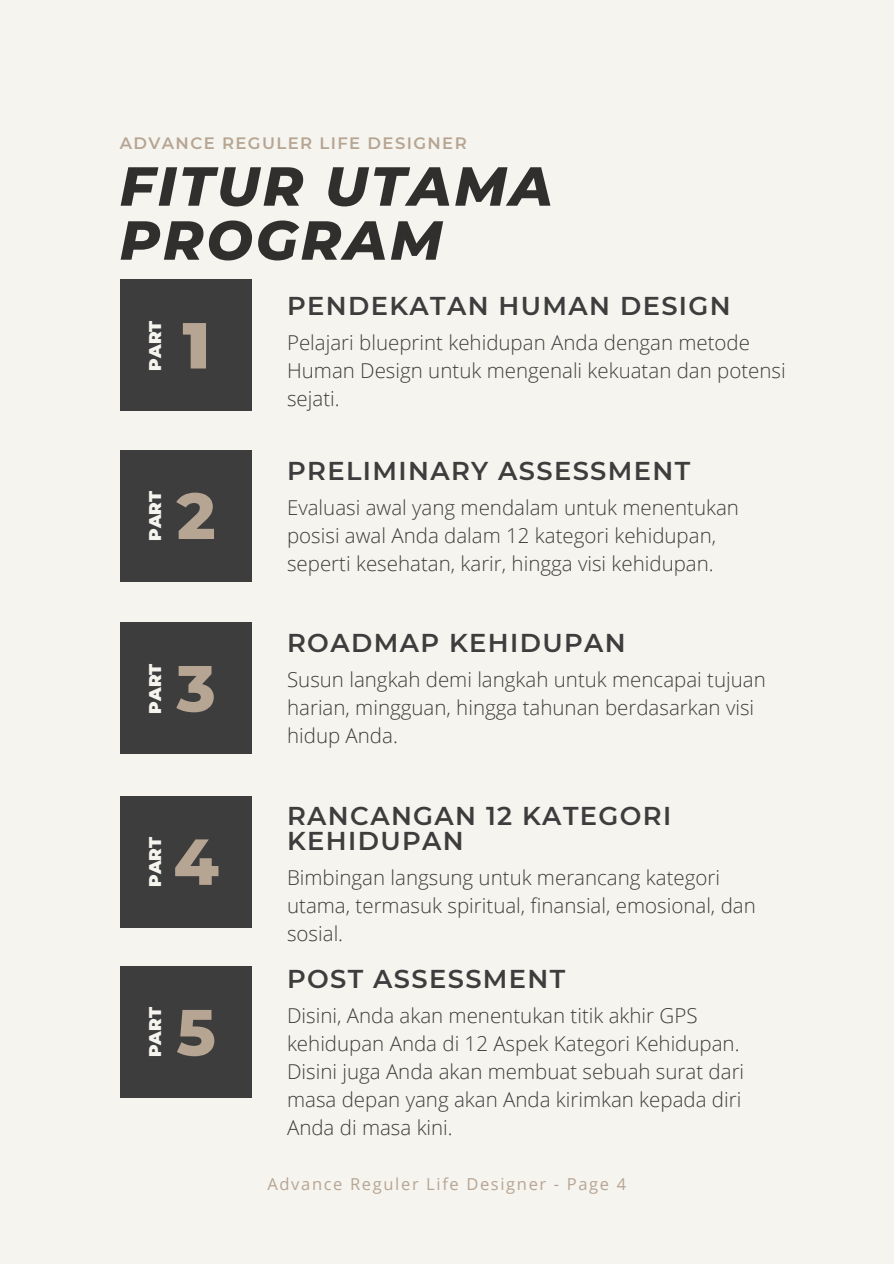
<style>
.page{position:relative;width:894px;height:1264px;background:#fff}
.page>*{position:absolute;margin:0;border:0;box-sizing:border-box;transform-origin:0 0}
.t1{font:800 64.95px "Montserrat";color:#b6a593}
.t2{font:900 64.95px "Montserrat";color:#b6a593}
.t3{font:italic 800 54.9px/54px "Montserrat";letter-spacing:.05em;color:#010101}
.t4{font:600 25.8px/24.9px "Montserrat";letter-spacing:.055em;color:#3d3d3d}
.t5{font:300 20.55px/28px "Open Sans";color:#3d3d3d}
.t6{font:900 16.95px "Montserrat";color:#f6f4ef}
.t7{font:16.5px "Open Sans";letter-spacing:.1em;color:#b6a593}
.t8{font:600 16.5px "Montserrat";letter-spacing:.085em;color:#b6a593}
</style>
<div class="page">
<div style="left:0;top:0;width:893px;height:1263px;background:#f6f4ef"></div>
<div style="left:120px;top:279px;width:131px;height:132px;background:#3d3d3d"></div>
<div style="left:120px;top:450px;width:131px;height:131px;background:#3d3d3d"></div>
<div style="left:120px;top:622px;width:131px;height:132px;background:#3d3d3d"></div>
<div style="left:120px;top:795px;width:131px;height:132px;background:#3d3d3d"></div>
<div style="left:120px;top:966px;width:131px;height:132px;background:#3d3d3d"></div>
<h3 class="t8" style="left:120px;top:133px;width:348px">ADVANCE REGULER LIFE DESIGNER</h3>
<h2 class="t3" style="left:120px;top:159px;width:434px">FITUR UTAMA<br>PROGRAM</h2>
<h3 class="t6" style="left:145px;top:370px;width:52px;rotate:-90deg">PART</h3>
<h4 class="t2" style="left:182px;top:305px;width:29px">1</h4>
<p class="t6" style="left:145px;top:541px;width:52px;rotate:-90deg">PART</p>
<h1 class="t1" style="left:177px;top:476px;width:40px">2</h1>
<h4 class="t6" style="left:145px;top:713px;width:52px;rotate:-90deg">PART</h4>
<p class="t1" style="left:176px;top:648px;width:41px">3</p>
<h2 class="t6" style="left:145px;top:886px;width:52px;rotate:-90deg">PART</h2>
<h4 class="t1" style="left:173px;top:822px;width:47px">4</h4>
<h3 class="t6" style="left:145px;top:1057px;width:52px;rotate:-90deg">PART</h3>
<h2 class="t1" style="left:176px;top:992px;width:41px">5</h2>
<p class="t4" style="left:287px;top:293px;width:445px">PENDEKATAN HUMAN DESIGN</p>
<h4 class="t5" style="left:287px;top:328px;width:500px">Pelajari blueprint kehidupan Anda dengan metode<br>Human Design untuk mengenali kekuatan dan potensi sejati.</h4>
<h2 class="t4" style="left:287px;top:458px;width:404px">PRELIMINARY ASSESSMENT</h2>
<h3 class="t5" style="left:287px;top:493px;width:453px">Evaluasi awal yang mendalam untuk menentukan posisi awal Anda dalam 12 kategori kehidupan, seperti kesehatan, karir, hingga visi kehidupan.</h3>
<p class="t4" style="left:287px;top:630px;width:340px">ROADMAP KEHIDUPAN</p>
<h4 class="t5" style="left:287px;top:665px;width:480px">Susun langkah demi langkah untuk mencapai tujuan harian, mingguan, hingga tahunan berdasarkan visi hidup Anda.</h4>
<h2 class="t4" style="left:287px;top:803px;width:385px">RANCANGAN 12 KATEGORI<br>KEHIDUPAN</h2>
<h3 class="t5" style="left:287px;top:862px;width:470px">Bimbingan langsung untuk merancang kategori utama, termasuk spiritual, finansial, emosional, dan sosial.</h3>
<p class="t4" style="left:287px;top:966px;width:280px">POST ASSESSMENT</p>
<h4 class="t5" style="left:287px;top:1001px;width:458px">Disini, Anda akan menentukan titik akhir GPS kehidupan Anda di 12 Aspek Kategori Kehidupan.<br>Disini juga Anda akan membuat sebuah surat dari masa depan yang akan Anda kirimkan kepada diri Anda di masa kini.</h4>
<h2 class="t7" style="left:267px;top:1172px;width:360px">Advance Reguler Life Designer - Page 4</h2>
</div>
